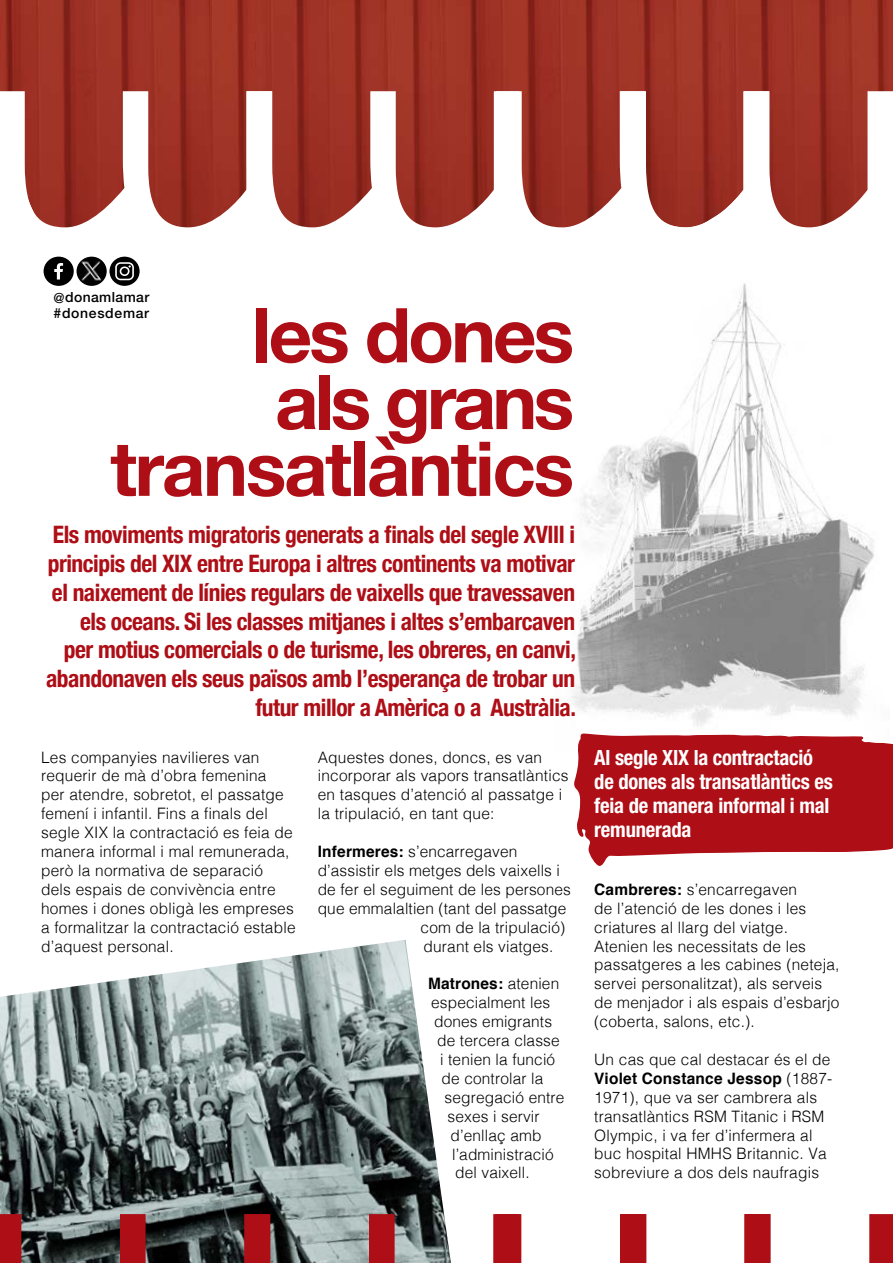
<style>
.page{position:relative;width:893px;height:1263px;background:#fff}
.page>*{position:absolute;margin:0;border:0;box-sizing:border-box;transform-origin:0 0}
.t1{font:700 75.75px/66.8px "Helvetica Neue";letter-spacing:-.03em;color:#ae0e16;text-align:right}
.t2{font:700 condensed 24px/28.8px "Helvetica Neue";letter-spacing:-.02em;color:#ae0e16;text-align:right}
.t3{font:700 condensed 21px/24px "Helvetica Neue LT Std";letter-spacing:-.01em;color:#fff}
.t4{font:300 15.75px/18.9px "Helvetica";letter-spacing:.015em;color:#000}
.t5{font:700 15.75px "Helvetica";letter-spacing:.01em;color:#000}
.t6{font:500 13.95px/16.5px "Helvetica Neue LT Std";letter-spacing:.04em;color:#000}
.s1{font-weight:700}
.s2{font-weight:300}
</style>
<div class="page">
<img style="left:0;top:0;width:893px;height:91px">
<svg style="left:0;top:91px;width:893px;height:137px"></svg>
<img style="left:571px;top:283px;width:303px;height:443px">
<img style="left:0;top:940px;width:444px;height:274px">
<svg style="left:574px;top:733px;width:319px;height:133px;background:#b82e35"></svg>
<svg style="left:0;top:1214px;width:893px;height:49px"></svg>
<div style="left:44px;top:257px;width:30px;height:29px;background:#000;border-radius:50%"></div>
<svg style="left:54px;top:263px;width:9px;height:16px"></svg>
<img style="left:77px;top:257px;width:30px;height:29px">
<div style="left:109px;top:257px;width:31px;height:29px;background:#000;border-radius:50%"></div>
<svg style="left:115px;top:262px;width:19px;height:18px"></svg>
<p class="t6" style="left:54px;top:288px;width:97px">@donamlamar #donesdemar</p>
<h1 class="t1" style="left:110px;top:304px;width:465px">les dones<br>als grans transatlàntics</h1>
<p class="t2" style="left:46px;top:518px;width:531px">Els moviments migratoris generats a finals del segle XVIII i principis del XIX entre Europa i altres continents va motivar el naixement de línies regulars de vaixells que travessaven els oceans. Si les classes mitjanes i altes s’embarcaven per motius comercials o de turisme, les obreres, en canvi, abandonaven els seus països amb l’esperança de trobar un futur millor a Amèrica o a Austràlia.</p>
<p class="t4" style="left:41px;top:746px;width:256px">Les companyies navilieres van requerir de mà d’obra femenina<br>per atendre, sobretot, el passatge femení i infantil. Fins a finals del segle XIX la contractació es feia de manera informal i mal remunerada, però la normativa de separació dels espais de convivència entre homes i dones obligà les empreses a formalitzar la contractació estable d’aquest personal.</p>
<p class="t4" style="left:318px;top:746px;width:252px">Aquestes dones, doncs, es van incorporar als vapors transatlàntics en tasques d’atenció al passatge i la tripulació, en tant que:</p>
<p class="t4" style="left:318px;top:841px;width:201px"><span class="s1">Infermeres:</span> s’encarregaven</p>
<p class="t4" style="left:318px;top:860px;width:244px">d’assistir els metges dels vaixells i</p>
<p class="t4" style="left:318px;top:879px;width:255px">de fer el seguiment de les persones</p>
<p class="t4" style="left:318px;top:898px;width:250px">que emmalaltien (tant del passatge</p>
<p class="t4" style="left:421px;top:916px;width:146px">com de la tripulació)</p>
<p class="t4" style="left:424px;top:935px;width:131px">durant els viatges.</p>
<p class="t5" style="left:428px;top:971px;width:133px">Matrones: <span class="s2">atenien</span></p>
<p class="t4" style="left:431px;top:992px;width:120px">especialment les</p>
<p class="t4" style="left:434px;top:1011px;width:119px">dones emigrants</p>
<p class="t4" style="left:437px;top:1030px;width:124px">de tercera classe</p>
<p class="t4" style="left:440px;top:1049px;width:117px">i tenien la funció</p>
<p class="t4" style="left:442px;top:1068px;width:103px">de controlar la</p>
<p class="t4" style="left:445px;top:1087px;width:121px">segregació entre</p>
<p class="t4" style="left:448px;top:1105px;width:94px">sexes i servir</p>
<p class="t4" style="left:451px;top:1124px;width:92px">d’enllaç amb</p>
<p class="t4" style="left:452px;top:1143px;width:103px">l’administració</p>
<p class="t4" style="left:455px;top:1162px;width:76px">del vaixell.</p>
<h3 class="t3" style="left:594px;top:745px;width:240px">Al segle XIX la contractació de dones als transatlàntics es feia de manera informal i mal remunerada</h3>
<p class="t4" style="left:594px;top:879px;width:247px"><span class="s1">Cambreres:</span> s’encarregaven<br>de l’atenció de les dones i les criatures al llarg del viatge.<br>Atenien les necessitats de les passatgeres a les cabines (neteja, servei personalitzat), als serveis de menjador i als espais d’esbarjo (coberta, salons, etc.).</p>
<p class="t4" style="left:594px;top:1049px;width:240px">Un cas que cal destacar és el de<br><span class="s1">Violet Constance Jessop</span> (1887-<br>1971), que va ser cambrera als transatlàntics RSM Titanic i RSM<br>Olympic, i va fer d’infermera al buc hospital HMHS Britannic. Va sobreviure a dos dels naufragis</p>
</div>
